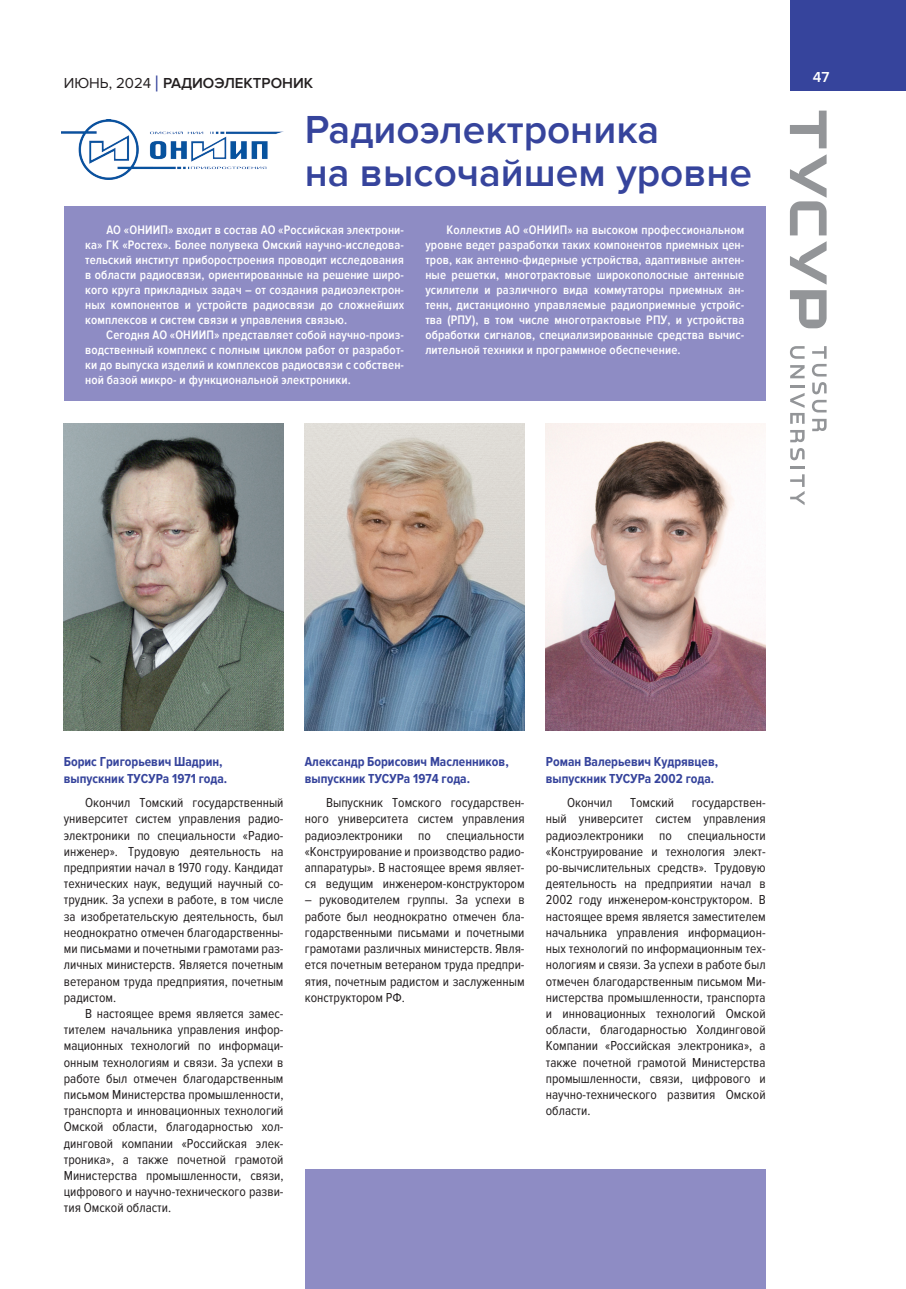
<style>
.page{position:relative;width:906px;height:1289px;background:#fff}
.page>*{position:absolute;margin:0;border:0;box-sizing:border-box;transform-origin:0 0}
.t1{font:600 40.5px/43.5px "Proxima Nova";color:#36449c}
.t2{font:600 15px "Proxima Nova";color:#231f20}
.t3{font:600 15px "Proxima Nova";color:#fff}
.t4{font:13.5px/16.2px "Proxima Nova Cond";color:#231f20;text-align:justify}
.t5{font:700 13.5px/16.2px "Proxima Nova Cond";color:#36449c}
.t6{font:600 12.75px/15px "Proxima Nova Cond";letter-spacing:.01em;color:#fff;text-align:justify}
.s1{font-weight:400}
.s2{font-weight:400;font-size:22.5px;color:#36449c}
</style>
<div class="page">
<svg style="left:812px;top:346px;width:14px;height:30px"></svg>
<svg style="left:812px;top:382px;width:14px;height:12px"></svg>
<svg style="left:812px;top:400px;width:14px;height:12px"></svg>
<svg style="left:812px;top:419px;width:14px;height:12px"></svg>
<svg style="left:790px;top:346px;width:14px;height:13px"></svg>
<svg style="left:790px;top:365px;width:14px;height:13px"></svg>
<hr style="left:790px;top:385px;width:14px;height:3px;background:#939598">
<svg style="left:790px;top:393px;width:14px;height:31px"></svg>
<svg style="left:790px;top:430px;width:14px;height:12px"></svg>
<svg style="left:790px;top:448px;width:14px;height:12px"></svg>
<hr style="left:790px;top:466px;width:14px;height:3px;background:#939598">
<svg style="left:790px;top:474px;width:14px;height:31px"></svg>
<svg style="left:790px;top:111px;width:36px;height:37px"></svg>
<svg style="left:790px;top:154px;width:36px;height:81px"></svg>
<svg style="left:790px;top:241px;width:36px;height:87px"></svg>
<img style="left:62px;top:119px;width:222px;height:60px">
<div style="left:790px;top:0;width:115px;height:91px;background:#36449c"></div>
<img style="left:546px;top:423px;width:219px;height:307px">
<div style="left:64px;top:206px;width:701px;height:195px;background:#8e8cc4"></div>
<img style="left:305px;top:423px;width:219px;height:307px">
<img style="left:64px;top:423px;width:219px;height:307px">
<div style="left:305px;top:1169px;width:460px;height:119px;background:#8e8cc4"></div>
<p class="t2" style="left:64px;top:74px;width:251px"><span class="s1">июнь, 2024</span> <span class="s2">|</span> Радиоэлектроник</p>
<h1 class="t1" style="left:305px;top:108px;width:449px">Радиоэлектроника<br>на высочайшем уровне</h1>
<p class="t6" style="left:106px;top:223px;width:40px">АО «ОНИИП</p>
<p class="t6" style="left:168px;top:223px;width:237px">» входит в состав АО «Российская электрони-</p>
<p class="t6" style="left:85px;top:238px;width:320px">ка» ГК «Ростех». Более полувека Омский научно-исследова-</p>
<p class="t6" style="left:85px;top:253px;width:320px">тельский институт приборостроения проводит исследования</p>
<p class="t6" style="left:85px;top:268px;width:320px">в области радиосвязи, ориентированные на решение широ-</p>
<p class="t6" style="left:85px;top:283px;width:320px">кого круга прикладных задач – от создания радиоэлектрон-</p>
<p class="t6" style="left:85px;top:298px;width:320px">ных компонентов и устройств радиосвязи до сложнейших</p>
<p class="t6" style="left:85px;top:313px;width:263px">комплексов и систем связи и управления связью.</p>
<p class="t6" style="left:106px;top:328px;width:86px">Сегодня АО «ОНИИП</p>
<p class="t6" style="left:85px;top:328px;width:320px;text-indent:129px">» представляет собой научно-произ&shy;водственный комплекс с полным циклом работ от разработ&shy;ки до выпуска изделий и комплексов радиосвязи с собствен&shy;ной базой микро- и функциональной электроники.</p>
<p class="t6" style="left:446px;top:223px;width:99px">Коллектив АО «ОНИИП</p>
<p class="t6" style="left:425px;top:223px;width:320px;text-indent:142px">» на высоком профессиональном уровне ведет разработки таких компонентов приемных цен&shy;тров, как антенно-фидерные устройства, адаптивные антен&shy;ные решетки, многотрактовые широкополосные антенные усилители и различного вида коммутаторы приемных ан&shy;тенн, дистанционно управляемые радиоприемные устройс&shy;тва (РПУ), в том числе многотрактовые РПУ, и устройства обработки сигналов, специализированные средства вычис&shy;лительной техники и программное обеспечение.</p>
<p class="t3" style="left:812px;top:68px;width:9px">47</p>
<p class="t5" style="left:64px;top:754px;width:165px">Борис Григорьевич Шадрин, выпускник ТУСУРа 1971 года.</p>
<p class="t4" style="left:64px;top:795px;width:221px;text-indent:21px">Окончил Томский государственный университет систем управления радио&shy;электроники по специальности «Радио&shy;инженер». Трудовую деятельность на предприятии начал в 1970 году. Кандидат технических наук, ведущий научный со&shy;трудник. За успехи в работе, в том числе за изобретательскую деятельность, был неоднократно отмечен благодарственны&shy;ми письмами и почетными грамотами раз&shy;личных министерств. Является почетным ветераном труда предприятия, почетным радистом.</p>
<p class="t4" style="left:64px;top:1005px;width:221px;text-indent:21px">В настоящее время является замес&shy;тителем начальника управления инфор&shy;мационных технологий по информаци&shy;онным технологиям и связи. За успехи в работе был отмечен благодарственным письмом Министерства промышленности, транспорта и инновационных технологий Омской области, благодарностью хол&shy;динговой компании «Российская элек&shy;троника», а также почетной грамотой Министерства промышленности, связи, цифрового и научно-технического разви&shy;тия Омской области.</p>
<p class="t5" style="left:305px;top:754px;width:205px">Александр Борисович Масленников, выпускник ТУСУРа 1974 года.</p>
<p class="t4" style="left:305px;top:795px;width:221px;text-indent:21px">Выпускник Томского государствен&shy;ного университета систем управления радиоэлектроники по специальности «Конструирование и производство радио&shy;аппаратуры». В настоящее время являет&shy;ся ведущим инженером-конструктором</p>
<p class="t4" style="left:305px;top:892px;width:221px">– руководителем группы. За успехи в работе был неоднократно отмечен бла&shy;годарственными письмами и почетными грамотами различных министерств. Явля&shy;ется почетным ветераном труда предпри&shy;ятия, почетным радистом и заслуженным конструктором РФ.</p>
<p class="t5" style="left:546px;top:754px;width:174px">Роман Валерьевич Кудрявцев, выпускник ТУСУРа 2002 года.</p>
<p class="t4" style="left:567px;top:795px;width:47px">Окончил</p>
<p class="t4" style="left:630px;top:795px;width:45px">Томский</p>
<p class="t4" style="left:546px;top:795px;width:221px;text-indent:146px">государствен&shy;ный университет систем управления радиоэлектроники по специальности «Конструирование и технология элект&shy;ро-вычислительных средств». Трудовую деятельность на предприятии начал в 2002 году инженером-конструктором. В настоящее время является заместителем начальника управления информацион&shy;ных технологий по информационным тех&shy;нологиям и связи. За успехи в работе был отмечен благодарственным письмом Ми&shy;нистерства промышленности, транспорта и инновационных технологий Омской области, благодарностью Холдинговой Компании «Российская электроника», а также почетной грамотой Министерства промышленности, связи, цифрового и научно-технического развития Омской области.</p>
</div>
